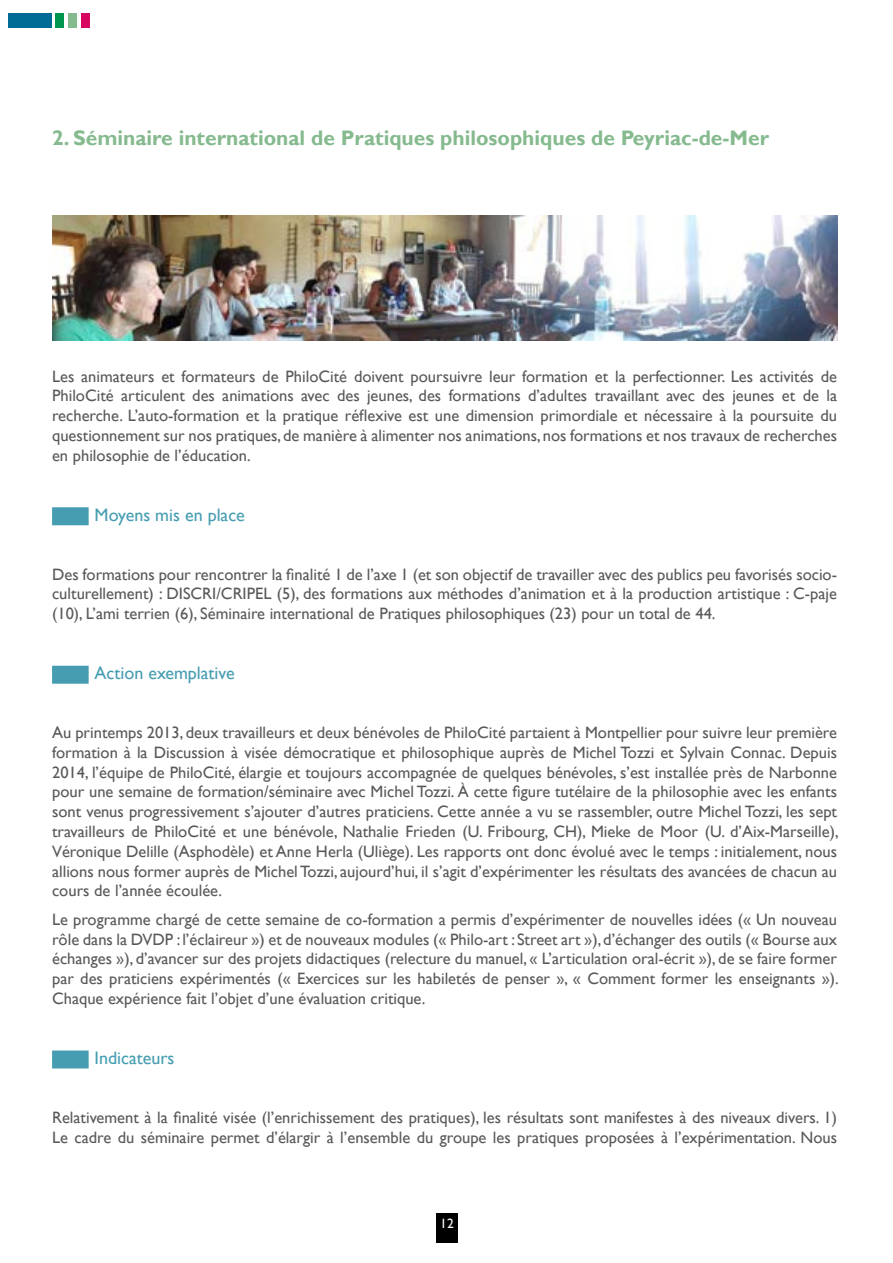
<style>
.page{position:relative;width:893px;height:1263px;background:#fff}
.page>*{position:absolute;margin:0;border:0;box-sizing:border-box;transform-origin:0 0}
.t1{font:700 21px "Gill Sans";color:#85ba8e}
.t2{font:18px "Gill Sans";color:#469db1}
.t3{font:16.5px/19.8px "Gill Sans";color:#58595b;text-align:justify}
.t4{font:13.5px "Gill Sans";color:#fff}
</style>
<div class="page">
<div style="left:436px;top:1213px;width:22px;height:29px;background:#000"></div>
<div style="left:9px;top:13px;width:43px;height:15px;background:#006b94"></div>
<div style="left:55px;top:13px;width:9px;height:15px;background:#00964f"></div>
<div style="left:68px;top:13px;width:9px;height:15px;background:#85ba8e"></div>
<div style="left:81px;top:13px;width:9px;height:15px;background:#d70761"></div>
<div style="left:52px;top:507px;width:37px;height:18px;background:#469db1"></div>
<div style="left:52px;top:666px;width:37px;height:18px;background:#469db1"></div>
<div style="left:52px;top:1050px;width:37px;height:18px;background:#469db1"></div>
<img style="left:52px;top:215px;width:785px;height:125px">
<p class="t1" style="left:52px;top:126px;width:718px">2. Séminaire international de Pratiques philosophiques de Peyriac-de-Mer</p>
<p class="t3" style="left:52px;top:366px;width:786px">Les animateurs et formateurs de PhiloCité doivent poursuivre leur formation et la perfectionner. Les activités de PhiloCité articulent des animations avec des jeunes, des formations d’adultes travaillant avec des jeunes et de la recherche. L’auto-formation et la pratique réflexive est une dimension primordiale et nécessaire à la poursuite du questionnement sur nos pratiques, de manière à alimenter nos animations, nos formations et nos travaux de recherches en philosophie de l’éducation.</p>
<p class="t2" style="left:95px;top:504px;width:152px">Moyens mis en place</p>
<p class="t3" style="left:52px;top:564px;width:786px">Des formations pour rencontrer la finalité 1 de l’axe 1 (et son objectif de travailler avec des publics peu favorisés socio&shy;culturellement) : DISCRI/CRIPEL (5), des formations aux méthodes d’animation et à la production artistique : C-paje (10), L’ami terrien (6), Séminaire international de Pratiques philosophiques (23) pour un total de 44.</p>
<p class="t2" style="left:95px;top:663px;width:142px">Action exemplative</p>
<p class="t3" style="left:52px;top:723px;width:788px">Au printemps 2013, deux travailleurs et deux bénévoles de PhiloCité partaient à Montpellier pour suivre leur première formation à la Discussion à visée démocratique et philosophique auprès de Michel Tozzi et Sylvain Connac. Depuis 2014, l’équipe de PhiloCité, élargie et toujours accompagnée de quelques bénévoles, s’est installée près de Narbonne pour une semaine de formation/séminaire avec Michel Tozzi. À cette figure tutélaire de la philosophie avec les enfants sont venus progressivement s’ajouter d’autres praticiens. Cette année a vu se rassembler, outre Michel Tozzi, les sept travailleurs de PhiloCité et une bénévole, Nathalie Frieden (U. Fribourg, CH), Mieke de Moor (U. d’Aix-Marseille), Véronique Delille (Asphodèle) et Anne Herla (Uliège). Les rapports ont donc évolué avec le temps : initialement, nous allions nous former auprès de Michel Tozzi, aujourd’hui, il s’agit d’expérimenter les résultats des avancées de chacun au cours de l’année écoulée.</p>
<p class="t3" style="left:52px;top:909px;width:788px">Le programme chargé de cette semaine de co-formation a permis d’expérimenter de nouvelles idées (« Un nouveau rôle dans la DVDP : l’éclaireur ») et de nouveaux modules (« Philo-art : Street art »), d’échanger des outils (« Bourse aux échanges »), d’avancer sur des projets didactiques (relecture du manuel, « L’articulation oral-écrit »), de se faire former par des praticiens expérimentés (« Exercices sur les habiletés de penser », « Comment former les enseignants »).<br>Chaque expérience fait l’objet d’une évaluation critique.</p>
<p class="t2" style="left:95px;top:1048px;width:81px">Indicateurs</p>
<p class="t3" style="left:52px;top:1107px;width:786px">Relativement à la finalité visée (l’enrichissement des pratiques), les résultats sont manifestes à des niveaux divers. 1)<br>Le cadre du séminaire permet d’élargir à l’ensemble du groupe les pratiques proposées à l’expérimentation. Nous</p>
<p class="t4" style="left:440px;top:1215px;width:15px">12</p>
</div>
